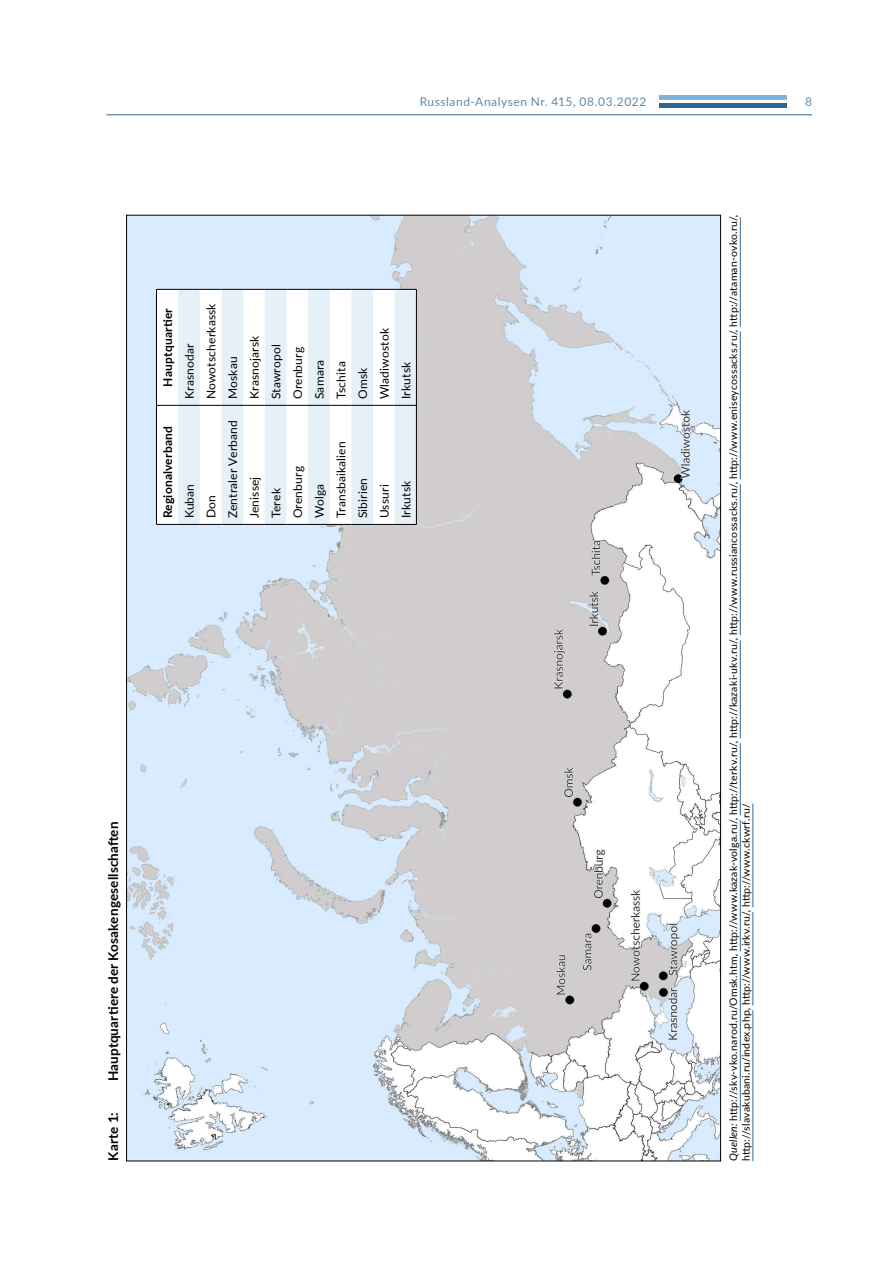
<style>
.page{position:relative;width:893px;height:1263px;background:#fff}
.page>*{position:absolute;margin:0;border:0;box-sizing:border-box;transform-origin:0 0}
.t1{font:700 13.5px "Lato";letter-spacing:.01em;color:#000}
.t2{font:12px "Lato";letter-spacing:.015em;color:#000}
.t3{font:12px "Lato";letter-spacing:.045em;color:#5d8aad}
.t4{font:700 12px "Lato";letter-spacing:.015em;color:#000}
.t5{font:10.5px/12.6px "Lato";letter-spacing:.02em;color:#000}
.s1{font-style:italic}
</style>
<div class="page">
<div style="left:659px;top:103px;width:128px;height:5px;background:#2c6794"></div>
<hr style="left:659px;top:96px;width:128px;height:4px;background:#80b3d9">
<hr style="left:106px;top:114px;width:706px;height:1px;background:#2c6794">
<img style="left:128px;top:217px;width:591px;height:942px">
<div style="left:156px;top:289px;width:261px;height:236px;background:#fff"></div>
<svg style="left:178px;top:290px;width:238px;height:234px;fill:#e6f0f7"></svg>
<hr style="left:156px;top:405px;width:1px;height:120px;background:#000">
<hr style="left:156px;top:289px;width:1px;height:116px;background:#000">
<svg style="left:157px;top:524px;width:259px;height:1px"></svg>
<svg style="left:157px;top:405px;width:259px;height:1px"></svg>
<svg style="left:157px;top:289px;width:259px;height:1px"></svg>
<hr style="left:416px;top:405px;width:1px;height:120px;background:#000">
<hr style="left:416px;top:289px;width:1px;height:116px;background:#000">
<hr style="left:740px;top:956px;width:1px;height:165px;background:#2c6794">
<hr style="left:740px;top:820px;width:1px;height:131px;background:#2c6794">
<hr style="left:740px;top:743px;width:1px;height:72px;background:#2c6794">
<hr style="left:740px;top:640px;width:1px;height:98px;background:#2c6794">
<hr style="left:740px;top:484px;width:1px;height:151px;background:#2c6794">
<hr style="left:740px;top:332px;width:1px;height:147px;background:#2c6794">
<hr style="left:740px;top:217px;width:1px;height:110px;background:#2c6794">
<hr style="left:753px;top:1010px;width:1px;height:151px;background:#2c6794">
<hr style="left:753px;top:912px;width:1px;height:93px;background:#2c6794">
<hr style="left:753px;top:804px;width:1px;height:103px;background:#2c6794">
<p class="t3" style="left:420px;top:93px;width:228px">Russland-Analysen Nr. 415, 08.03.2022</p>
<p class="t3" style="left:805px;top:93px;width:8px">8</p>
<p class="t4" style="left:159px;top:386px;width:80px;rotate:-90deg">Hauptquartier</p>
<p class="t2" style="left:181px;top:399px;width:57px;rotate:-90deg">Krasnodar</p>
<p class="t4" style="left:159px;top:518px;width:94px;rotate:-90deg">Regionalverband</p>
<p class="t2" style="left:181px;top:518px;width:36px;rotate:-90deg">Kuban</p>
<p class="t2" style="left:203px;top:399px;width:97px;rotate:-90deg">Nowotscherkassk</p>
<p class="t2" style="left:203px;top:518px;width:25px;rotate:-90deg">Don</p>
<p class="t2" style="left:224px;top:399px;width:44px;rotate:-90deg">Moskau</p>
<p class="t2" style="left:224px;top:518px;width:100px;rotate:-90deg">Zentraler Verband</p>
<p class="t2" style="left:246px;top:399px;width:65px;rotate:-90deg">Krasnojarsk</p>
<p class="t2" style="left:267px;top:399px;width:57px;rotate:-90deg">Stawropol</p>
<p class="t2" style="left:289px;top:399px;width:54px;rotate:-90deg">Orenburg</p>
<p class="t2" style="left:311px;top:399px;width:41px;rotate:-90deg">Samara</p>
<p class="t2" style="left:332px;top:399px;width:40px;rotate:-90deg">Tschita</p>
<p class="t2" style="left:246px;top:518px;width:44px;rotate:-90deg">Jenissej</p>
<p class="t2" style="left:267px;top:518px;width:32px;rotate:-90deg">Terek</p>
<p class="t2" style="left:289px;top:518px;width:54px;rotate:-90deg">Orenburg</p>
<p class="t2" style="left:311px;top:518px;width:36px;rotate:-90deg">Wolga</p>
<p class="t2" style="left:332px;top:518px;width:79px;rotate:-90deg">Transbaikalien</p>
<p class="t2" style="left:354px;top:399px;width:33px;rotate:-90deg">Omsk</p>
<p class="t2" style="left:354px;top:518px;width:42px;rotate:-90deg">Sibirien</p>
<p class="t2" style="left:376px;top:399px;width:73px;rotate:-90deg">Wladiwostok</p>
<p class="t2" style="left:397px;top:399px;width:39px;rotate:-90deg">Irkutsk</p>
<p class="t2" style="left:376px;top:518px;width:35px;rotate:-90deg">Ussuri</p>
<p class="t2" style="left:397px;top:518px;width:39px;rotate:-90deg">Irkutsk</p>
<p class="t1" style="left:103px;top:1081px;width:261px;rotate:-90deg">Hauptquartiere der Kosakengesellschaften</p>
<p class="t1" style="left:103px;top:1161px;width:50px;rotate:-90deg">Karte 1:</p>
<p class="t5" style="left:727px;top:1161px;width:947px;rotate:-90deg"><span class="s1">Quellen:</span> http://skv-vko.narod.ru/Omsk.htm<span class="s1">,</span> http://www.kazak-volga.ru/<span class="s1">,</span> http://terkv.ru/<span class="s1">,</span> http://kazaki-ukv.ru/<span class="s1">,</span> http://www.russiancossacks.ru/<span class="s1">,</span> http://www.eniseycossacks.ru/<span class="s1">,</span> http://ataman-ovko.ru/<span class="s1">, </span>http://slavakubani.ru/index.php<span class="s1">,</span> http://www.irkv.ru/<span class="s1">,</span> http://www.ckwrf.ru/</p>
</div>
